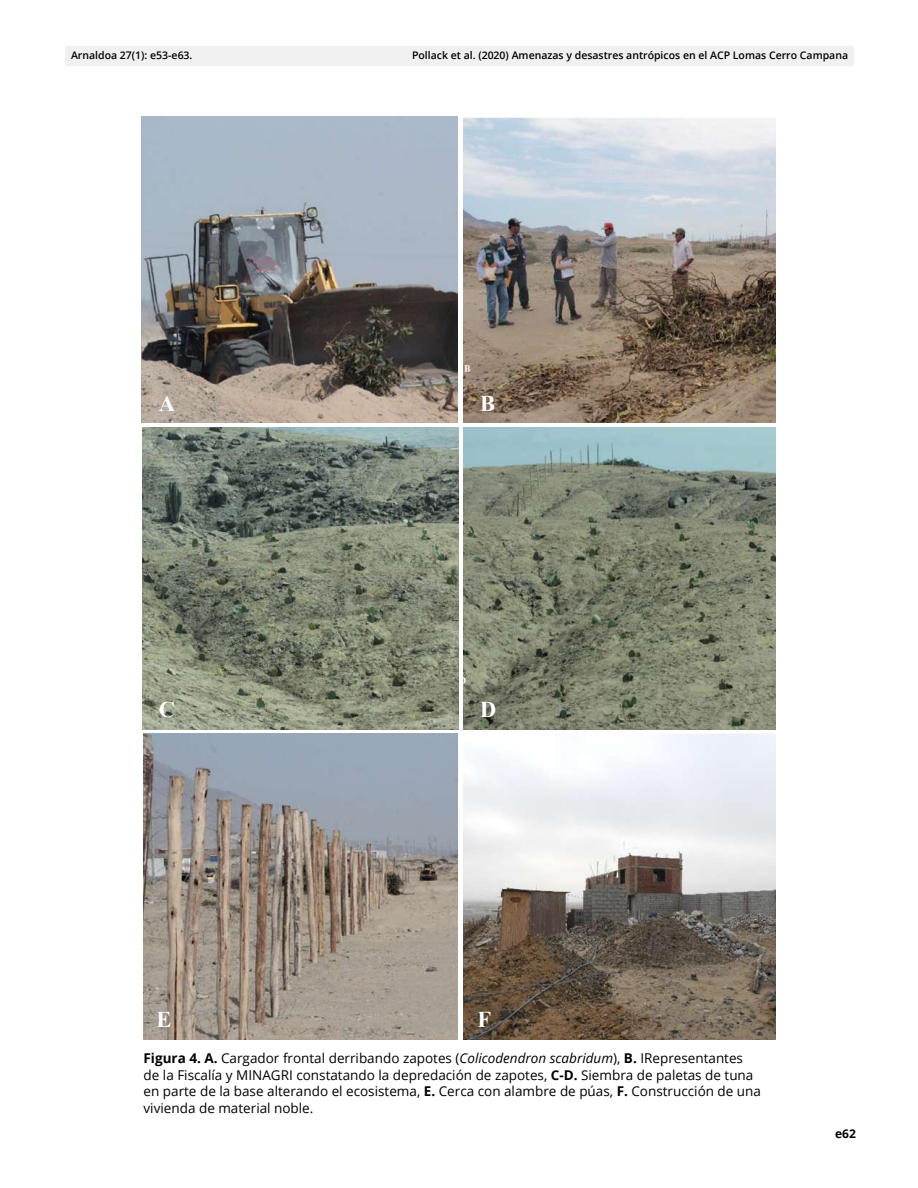
<style>
.page{position:relative;width:918px;height:1188px;background:#fff}
.page>*{position:absolute;margin:0;border:0;box-sizing:border-box;transform-origin:0 0}
.t1{font:700 22.5px "Times New Roman";color:#fff}
.t2{font:13.5px/16.5px "Open Sans";color:#000}
.t3{font:700 12px "Open Sans";color:#000}
.t4{font:600 10.5px "Open Sans";color:#000}
.s1{font-weight:700}
.s2{font-style:italic}
</style>
<div class="page">
<div style="left:65px;top:46px;width:788px;height:20px;background:#f0f0f0"></div>
<img style="left:463px;top:734px;width:312px;height:306px">
<img style="left:144px;top:733px;width:314px;height:307px">
<img style="left:463px;top:427px;width:312px;height:302px">
<img style="left:143px;top:427px;width:316px;height:302px">
<img style="left:463px;top:117px;width:312px;height:306px">
<img style="left:142px;top:117px;width:315px;height:306px">
<p class="t4" style="left:71px;top:48px;width:123px">Arnaldoa 27(1): e53-e63.</p>
<p class="t4" style="left:412px;top:48px;width:438px">Pollack et al. (2020) Amenazas y desastres antrópicos en el ACP Lomas Cerro Campana</p>
<h1 class="t1" style="left:159px;top:387px;width:18px">A</h1>
<h1 class="t1" style="left:480px;top:387px;width:17px">B</h1>
<h1 class="t1" style="left:159px;top:693px;width:18px">C</h1>
<h1 class="t1" style="left:480px;top:693px;width:18px">D</h1>
<h1 class="t1" style="left:156px;top:1004px;width:17px">E</h1>
<h1 class="t1" style="left:478px;top:1004px;width:15px">F</h1>
<p class="t2" style="left:144px;top:1050px;width:619px"><span class="s1">Figura 4. A.</span> Cargador frontal derribando zapotes (<span class="s2">Colicodendron scabridum</span>), <span class="s1">B.</span> IRepresentantes de la Fiscalía y MINAGRI constatando la depredación de zapotes, <span class="s1">C-D.</span> Siembra de paletas de tuna en parte de la base alterando el ecosistema, <span class="s1">E.</span> Cerca con alambre de púas, <span class="s1">F.</span> Construcción de una vivienda de material noble.</p>
<p class="t3" style="left:835px;top:1125px;width:22px">e62</p>
</div>
